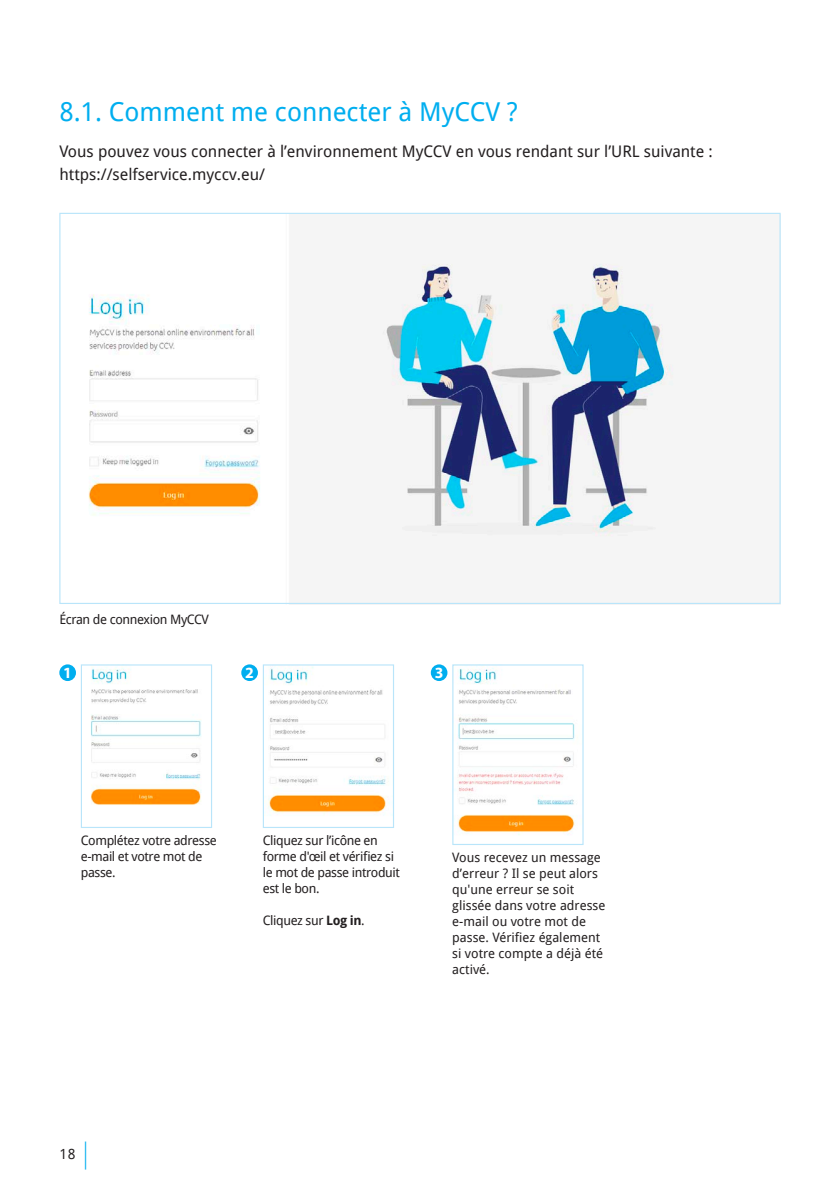
<style>
.page{position:relative;width:840px;height:1191px;background:#fff}
.page>*{position:absolute;margin:0;border:0;box-sizing:border-box;transform-origin:0 0}
.t1{font:26px "Droid Sans";color:#00aeef}
.t2{font:16px/22px "Droid Sans";color:#231f20}
.t3{font:700 15.6px "Myriad Pro";color:#fff}
.t4{font:14px "Droid Sans";color:#231f20}
.t5{font:13px/16px "Droid Sans";letter-spacing:-.015em;color:#231f20}
.s1{font-weight:700}
.s2{font-size:28px;color:#00aeef}
</style>
<div class="page">
<img style="left:90px;top:668px;width:112px;height:137px">
<div style="left:81px;top:664px;width:131px;height:164px;border:1px solid #b9e5fa"></div>
<svg style="left:59px;top:664px;width:17px;height:17px"></svg>
<div style="left:63px;top:666px;width:9px;height:12px;background:#00aeef"></div>
<img style="left:268px;top:666px;width:122px;height:150px">
<div style="left:263px;top:664px;width:131px;height:164px;border:1px solid #b9e5fa"></div>
<svg style="left:241px;top:664px;width:17px;height:17px"></svg>
<div style="left:245px;top:666px;width:9px;height:12px;background:#00aeef"></div>
<img style="left:457px;top:666px;width:118px;height:169px">
<div style="left:452px;top:664px;width:131px;height:181px;border:1px solid #b9e5fa"></div>
<svg style="left:430px;top:664px;width:17px;height:17px"></svg>
<div style="left:434px;top:666px;width:9px;height:12px;background:#00aeef"></div>
<img style="left:88px;top:294px;width:172px;height:221px">
<img style="left:382px;top:263px;width:292px;height:274px">
<h1 class="t1" style="left:59px;top:94px;width:460px">8.1. Comment me connecter à MyCCV ?</h1>
<p class="t2" style="left:59px;top:140px;width:654px">Vous pouvez vous connecter à l’environnement MyCCV en vous rendant sur l’URL suivante : https://selfservice.myccv.eu/</p>
<p class="t5" style="left:59px;top:611px;width:151px">Écran de connexion MyCCV</p>
<p class="t3" style="left:63px;top:664px;width:10px">1</p>
<p class="t3" style="left:245px;top:664px;width:10px">2</p>
<p class="t3" style="left:434px;top:664px;width:10px">3</p>
<p class="t5" style="left:81px;top:831px;width:137px">Complétez votre adresse e-mail et votre mot de passe.</p>
<p class="t5" style="left:263px;top:831px;width:138px">Cliquez sur l’icône en forme d'œil et vérifiez si le mot de passe introduit est le bon.</p>
<p class="t5" style="left:263px;top:911px;width:103px">Cliquez sur <span class="s1">Log in</span>.</p>
<p class="t5" style="left:452px;top:848px;width:154px">Vous recevez un message d’erreur ? Il se peut alors qu'une erreur se soit glissée dans votre adresse e-mail ou votre mot de passe. Vérifiez également si votre compte a déjà été activé.</p>
<p class="t4" style="left:59px;top:1144px;width:32px">18 <span class="s2">|</span></p>
</div>
